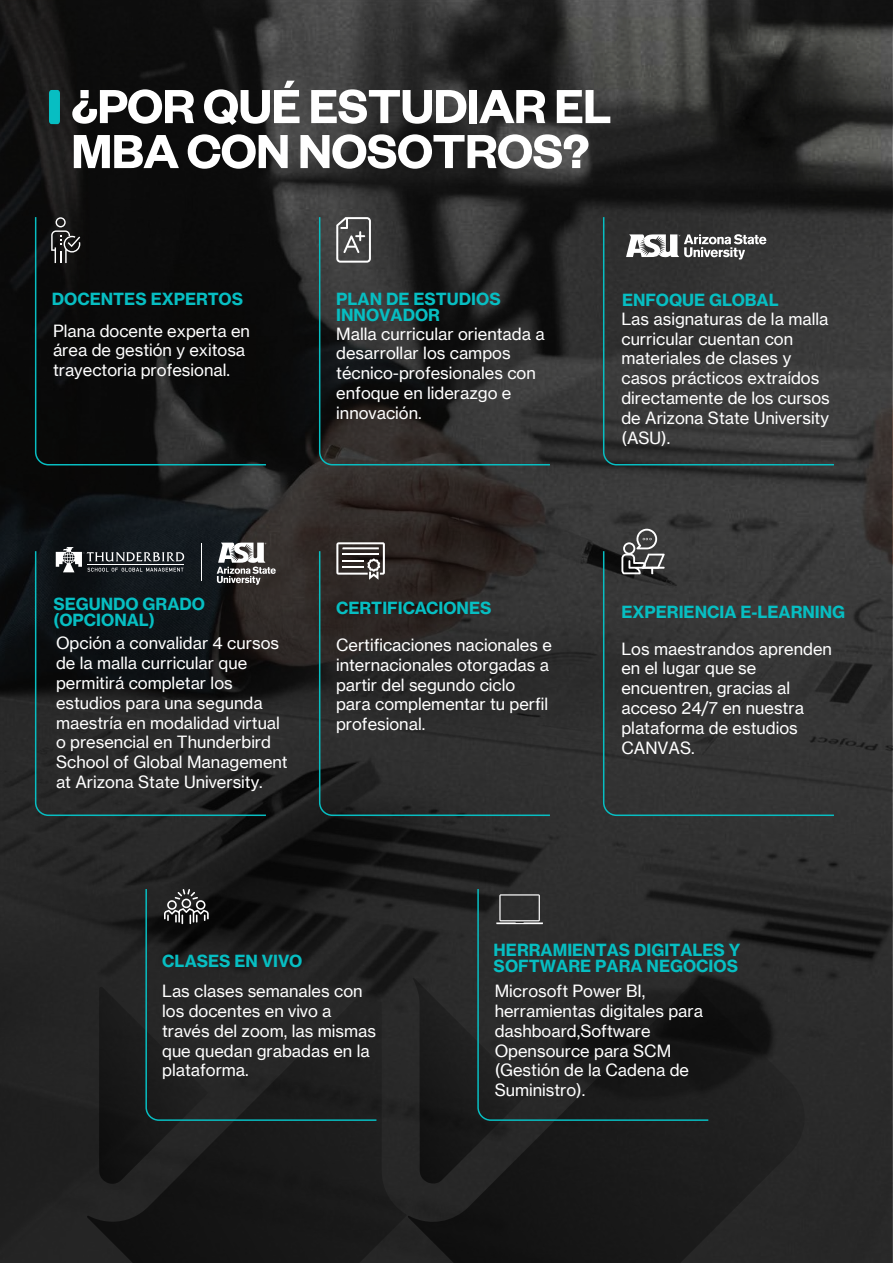
<style>
.page{position:relative;width:893px;height:1263px;background:#fff}
.page>*{position:absolute;margin:0;border:0;box-sizing:border-box;transform-origin:0 0}
.t1{font:600 52.5px/45px "Founders Grotesk";letter-spacing:-.02em;color:#fff}
.t2{font:16.5px/19.8px "N Haas Grotesk TX Pro 55 Rg";color:#fff}
.t3{font:16.5px/16.5px "N Haas Grotesk TX Std 75 Bd";color:#07bec2}
</style>
<div class="page">
<img style="left:0;top:0;width:893px;height:1263px">
<svg style="left:86px;top:991px;width:321px;height:272px;background:#1b1b1b"></svg>
<svg style="left:407px;top:985px;width:403px;height:278px;background:#1d1d1d"></svg>
<svg style="left:336px;top:542px;width:49px;height:8px"></svg>
<svg style="left:621px;top:529px;width:44px;height:21px"></svg>
<svg style="left:49px;top:90px;width:11px;height:34px"></svg>
<svg style="left:145px;top:887px;width:233px;height:235px;background:#212323"></svg>
<svg style="left:477px;top:887px;width:233px;height:235px;background:#252727"></svg>
<svg style="left:34px;top:550px;width:233px;height:267px;background:#1b1f21"></svg>
<svg style="left:318px;top:550px;width:233px;height:267px;background:#2c2d2c"></svg>
<div style="left:602px;top:550px;width:233px;height:267px;background:#353535"></div>
<svg style="left:34px;top:216px;width:233px;height:250px;background:#0e1010"></svg>
<svg style="left:318px;top:216px;width:233px;height:250px;background:#292a2a"></svg>
<svg style="left:602px;top:216px;width:233px;height:250px;background:#363838"></svg>
<img style="left:869px;top:493px;width:24px;height:770px">
<svg style="left:626px;top:234px;width:140px;height:25px"></svg>
<svg style="left:217px;top:543px;width:59px;height:42px"></svg>
<svg style="left:56px;top:547px;width:128px;height:25px;background:#4c5154"></svg>
<hr style="left:87px;top:564px;width:97px;height:1px;background:#fff">
<hr style="left:201px;top:544px;width:1px;height:37px;background:#fff">
<h1 class="t1" style="left:71px;top:81px;width:542px">¿POR QUÉ ESTUDIAR EL<br>MBA CON NOSOTROS?</h1>
<p class="t3" style="left:336px;top:291px;width:166px">PLAN DE ESTUDIOS<br>INNOVADOR</p>
<p class="t2" style="left:336px;top:324px;width:210px">Malla curricular orientada a desarrollar los campos técnico-profesionales con enfoque en liderazgo e innovación.</p>
<p class="t3" style="left:52px;top:291px;width:193px">DOCENTES EXPERTOS</p>
<p class="t3" style="left:622px;top:291px;width:158px">ENFOQUE GLOBAL</p>
<p class="t2" style="left:621px;top:309px;width:210px">Las asignaturas de la malla curricular cuentan con materiales de clases y casos prácticos extraídos directamente de los cursos de Arizona State University (ASU).</p>
<p class="t2" style="left:53px;top:321px;width:198px">Plana docente experta en área de gestión y exitosa trayectoria profesional.</p>
<p class="t3" style="left:53px;top:596px;width:153px">SEGUNDO GRADO (OPCIONAL)</p>
<p class="t2" style="left:56px;top:633px;width:233px">Opción a convalidar 4 cursos de la malla curricular que permitirá completar los estudios para una segunda maestría en modalidad virtual o presencial en Thunderbird<br>School of Global Management at Arizona State University.</p>
<p class="t2" style="left:336px;top:635px;width:217px">Certificaciones nacionales e internacionales otorgadas a partir del segundo ciclo para complementar tu perfil profesional.</p>
<p class="t2" style="left:621px;top:639px;width:212px">Los maestrandos aprenden en el lugar que se encuentren, gracias al acceso 24/7 en nuestra plataforma de estudios<br>CANVAS.</p>
<p class="t3" style="left:336px;top:600px;width:157px">CERTIFICACIONES</p>
<p class="t3" style="left:621px;top:603px;width:225px">EXPERIENCIA E-LEARNING</p>
<p class="t3" style="left:162px;top:952px;width:141px">CLASES EN VIVO</p>
<p class="t2" style="left:162px;top:981px;width:215px">Las clases semanales con los docentes en vivo a través del zoom, las mismas que quedan grabadas en la plataforma.</p>
<p class="t3" style="left:494px;top:941px;width:248px">HERRAMIENTAS DIGITALES Y<br>SOFTWARE PARA NEGOCIOS</p>
<p class="t2" style="left:495px;top:981px;width:210px">Microsoft Power BI, herramientas digitales para dashboard,Software<br>Opensource para SCM (Gestión de la Cadena de<br>Suministro).</p>
</div>
